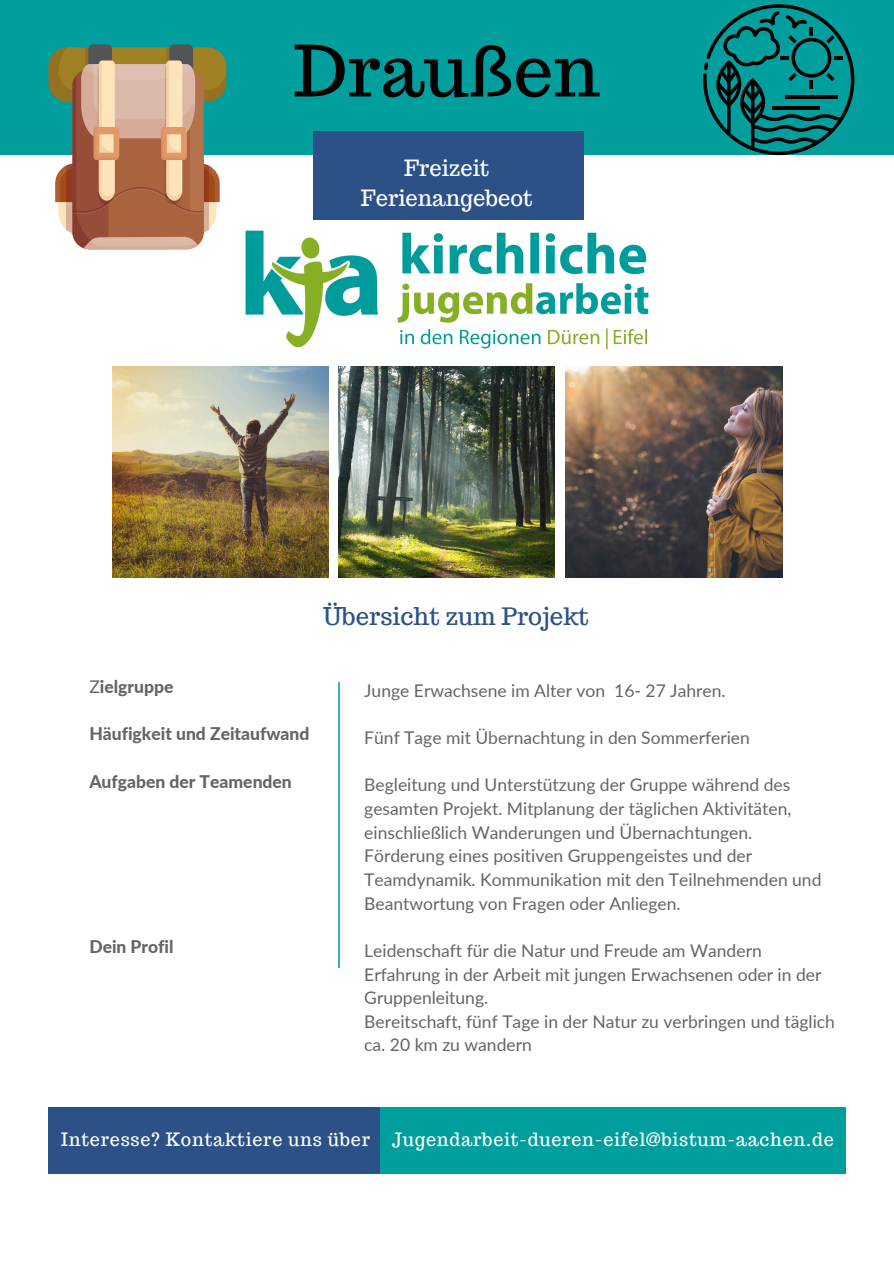
<style>
.page{position:relative;width:894px;height:1264px;background:#fff}
.page>*{position:absolute;margin:0;border:0;box-sizing:border-box;transform-origin:0 0}
.t1{font:70.5px "Trocchi";color:#000}
.t2{font:24px "Trocchi";color:#2b5187}
.t3{font:21.9px/30.6px "Trocchi";color:#fff;text-align:center}
.t4{font:18px "Trocchi";letter-spacing:.04em;color:#fff}
.t5{font:17.55px/23.7px "Lato";color:#656565}
.t6{font:800 17.55px "Lato";color:#656565}
.s1{font-weight:400}
</style>
<div class="page">
<div style="left:0;top:0;width:893px;height:155px;background:#039e9c"></div>
<div style="left:313px;top:131px;width:270px;height:89px;background:#2b5187"></div>
<hr style="left:338px;top:681px;width:1px;height:286px;background:#34b1c7">
<img style="left:565px;top:367px;width:216px;height:210px">
<img style="left:338px;top:367px;width:216px;height:210px">
<img style="left:112px;top:367px;width:216px;height:210px">
<div style="left:48px;top:1107px;width:509px;height:66px;background:#2b5187"></div>
<div style="left:380px;top:1107px;width:465px;height:66px;background:#009e9c"></div>
<img style="left:245px;top:230px;width:404px;height:120px">
<svg style="left:703px;top:4px;width:152px;height:151px"></svg>
<hr style="left:784px;top:95px;width:53px;height:4px;background:#000">
<hr style="left:771px;top:106px;width:48px;height:3px;background:#000">
<div style="left:88px;top:44px;width:24px;height:72px;background:#525456;border-radius:5px"></div>
<div style="left:169px;top:44px;width:24px;height:72px;background:#525456;border-radius:5px"></div>
<svg style="left:48px;top:47px;width:178px;height:202px"></svg>
<h2 class="t1" style="left:293px;top:25px;width:308px">Draußen</h2>
<p class="t3" style="left:361px;top:152px;width:173px">Freizeit<br>Ferienangebeot</p>
<p class="t2" style="left:323px;top:601px;width:267px">Übersicht zum Projekt</p>
<p class="t6" style="left:89px;top:675px;width:85px"><span class="s1">Z</span>ielgruppe</p>
<h2 class="t6" style="left:89px;top:723px;width:221px">Häufigkeit und Zeitaufwand</h2>
<p class="t6" style="left:89px;top:770px;width:204px">Aufgaben der Teamenden</p>
<p class="t6" style="left:89px;top:935px;width:86px">Dein Profil</p>
<p class="t5" style="left:364px;top:678px;width:363px">Junge Erwachsene im Alter von 16- 27 Jahren.</p>
<h3 class="t5" style="left:364px;top:725px;width:387px">Fünf Tage mit Übernachtung in den Sommerferien</h3>
<h3 class="t5" style="left:364px;top:772px;width:428px;text-align:justify">Begleitung und Unterstützung der Gruppe während des gesamten Projekt. Mitplanung der täglichen Aktivitäten, einschließlich Wanderungen und Übernachtungen.</h3>
<h3 class="t5" style="left:364px;top:843px;width:458px">Förderung eines positiven Gruppengeistes und der<br>Teamdynamik. Kommunikation mit den Teilnehmenden und<br>Beantwortung von Fragen oder Anliegen.</h3>
<p class="t5" style="left:364px;top:938px;width:399px">Leidenschaft für die Natur und Freude am Wandern</p>
<p class="t5" style="left:364px;top:961px;width:458px">Erfahrung in der Arbeit mit jungen Erwachsenen oder in der<br>Gruppenleitung.</p>
<p class="t5" style="left:364px;top:1009px;width:472px">Bereitschaft, fünf Tage in der Natur zu verbringen und täglich ca. 20 km zu wandern</p>
<h1 class="t4" style="left:61px;top:1128px;width:310px">Interesse? Kontaktiere uns über</h1>
<p class="t4" style="left:392px;top:1128px;width:443px">Jugendarbeit-dueren-eifel@bistum-aachen.de</p>
</div>
